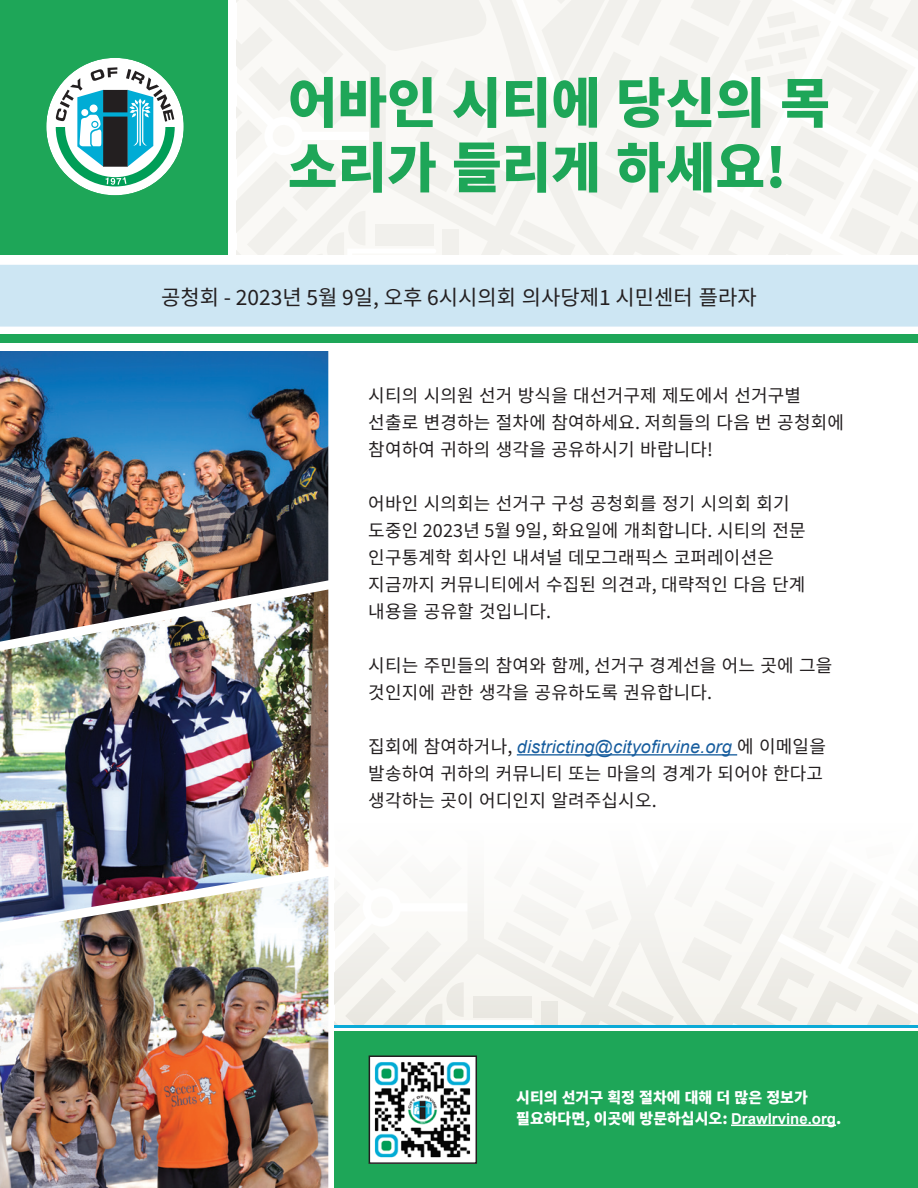
<style>
.page{position:relative;width:918px;height:1188px;background:#fff}
.page>*{position:absolute;margin:0;border:0;box-sizing:border-box;transform-origin:0 0}
.t1{font:800 54px/64.8px "Source Han Sans K";color:#1ea658}
.t2{font:21px "Source Han Sans K";color:#231f20}
.t3{font:18px/27px "Source Han Sans K";letter-spacing:.01em;color:#231f20}
.t4{font:800 15px/21px "Source Han Sans K";color:#fff}
.s1{font-family:"Arial";font-style:italic;color:#175d9e}
.s2{font-family:"Arial";font-weight:700}
</style>
<div class="page">
<svg style="left:237px;top:0;width:681px;height:255px"></svg>
<svg style="left:335px;top:754px;width:583px;height:271px"></svg>
<div style="left:335px;top:1031px;width:583px;height:157px;background:#1ea658"></div>
<hr style="left:335px;top:1025px;width:583px;height:3px;background:#0baad7">
<div style="left:0;top:334px;width:918px;height:9px;background:#1ea658"></div>
<img style="left:372px;top:1058px;width:102px;height:103px">
<div style="left:369px;top:1055px;width:108px;height:109px;border:2px solid #231f20"></div>
<img style="left:0;top:351px;width:328px;height:239px">
<img style="left:0;top:590px;width:328px;height:286px">
<img style="left:0;top:876px;width:328px;height:312px">
<div style="left:0;top:0;width:228px;height:255px;background:#1ea658"></div>
<div style="left:0;top:264px;width:918px;height:63px;background:#cde6f3"></div>
<div style="left:46px;top:58px;width:138px;height:137px;background:#fff;border-radius:50%"></div>
<svg style="left:56px;top:67px;width:119px;height:119px"></svg>
<hr style="left:517px;top:754px;width:220px;height:2px;background:#175d9e">
<hr style="left:731px;top:1124px;width:105px;height:2px;background:#fff">
<p class="t1" style="left:288px;top:72px;width:544px">어바인 시티에 당신의 목 소리가 들리게 하세요!</p>
<p class="t2" style="left:161px;top:286px;width:597px">공청회 - 2023년 5월 9일, 오후 6시시의회 의사당제1 시민센터 플라자</p>
<p class="t3" style="left:368px;top:382px;width:477px">시티의 시의원 선거 방식을 대선거구제 제도에서 선거구별 선출로 변경하는 절차에 참여하세요. 저희들의 다음 번 공청회에 참여하여 귀하의 생각을 공유하시기 바랍니다!</p>
<p class="t3" style="left:368px;top:490px;width:439px">어바인 시의회는 선거구 구성 공청회를 정기 시의회 회기 도중인 2023년 5월 9일, 화요일에 개최합니다. 시티의 전문 인구통계학 회사인 내셔널 데모그래픽스 코퍼레이션은 지금까지 커뮤니티에서 수집된 의견과, 대략적인 다음 단계 내용을 공유할 것입니다.</p>
<p class="t3" style="left:368px;top:652px;width:466px">시티는 주민들의 참여와 함께, 선거구 경계선을 어느 곳에 그을 것인지에 관한 생각을 공유하도록 권유합니다.</p>
<p class="t3" style="left:368px;top:733px;width:459px">집회에 참여하거나, <span class="s1">districting@cityofirvine.org</span> 에 이메일을 발송하여 귀하의 커뮤니티 또는 마을의 경계가 되어야 한다고 생각하는 곳이 어디인지 알려주십시오.</p>
<p class="t4" style="left:516px;top:1087px;width:327px">시티의 선거구 획정 절차에 대해 더 많은 정보가 필요하다면, 이곳에 방문하십시오: <span class="s2">DrawIrvine.org</span>.</p>
</div>
